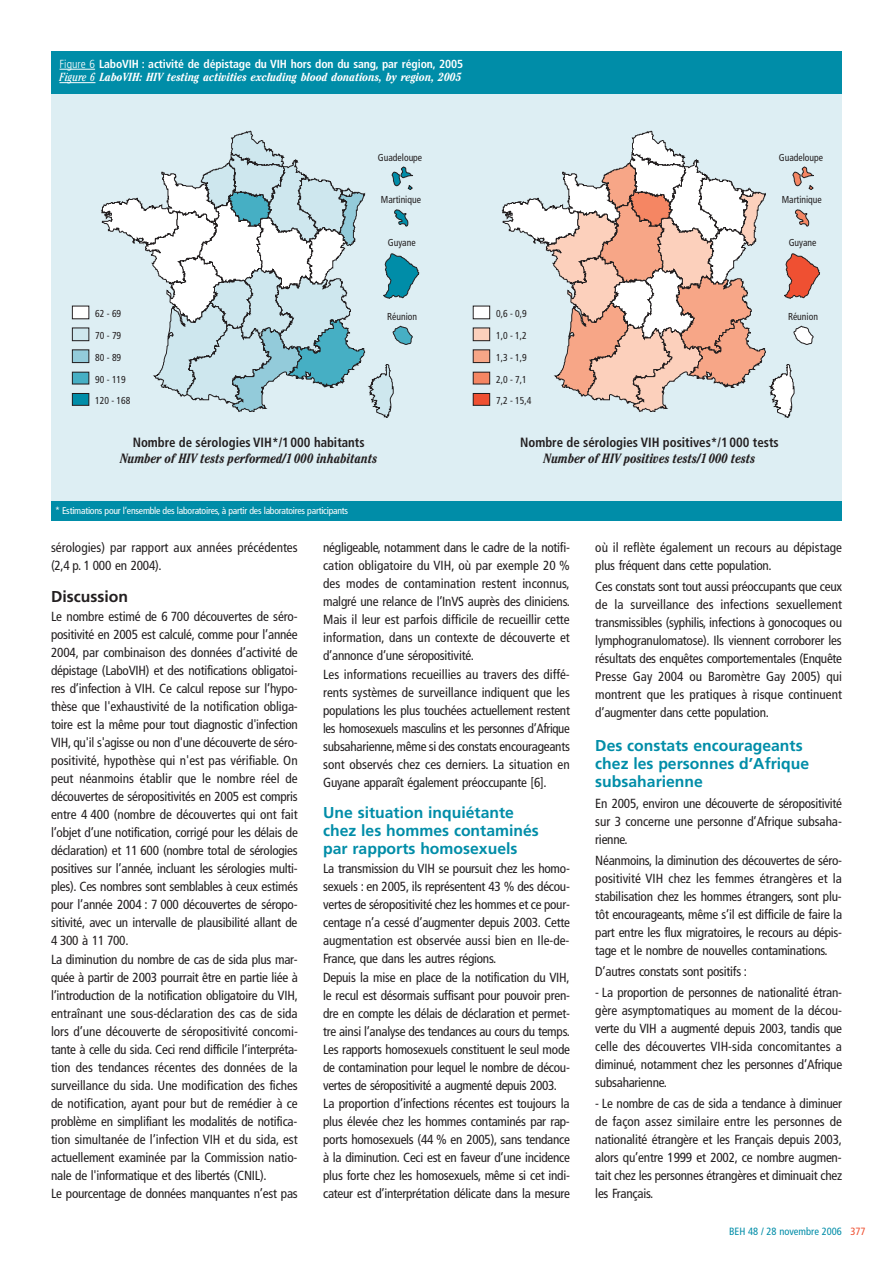
<style>
.page{position:relative;width:893px;height:1263px;background:#fff}
.page>*{position:absolute;margin:0;border:0;box-sizing:border-box;transform-origin:0 0}
.t1{font:700 15.75px/18px "Frutiger";color:#008da8}
.t2{font:700 15.75px "Frutiger";color:#231f20}
.t3{font:700 condensed 13.5px "Frutiger";color:#231f20;scale:.96 1}
.t4{font:italic 700 condensed 13.5px "Cheltenham";color:#231f20;scale:.96 1}
.t5{font:condensed 13.2px/18px "Frutiger";letter-spacing:-.02em;color:#231f20;text-align:justify}
.t6{font:condensed 13.2px/18px "Frutiger";color:#231f20}
.t7{font:italic 700 condensed 11.7px "Cheltenham";color:#fff}
.t8{font:700 condensed 11.7px "Frutiger";letter-spacing:-.01em;color:#fff}
.t9{font:condensed 10.5px "Frutiger";color:#008da8}
.t10{font:condensed 10.05px/21.6px "Frutiger";color:#231f20;scale:.96 1}
.t11{font:condensed 9.75px "Frutiger";letter-spacing:-.025em;color:#fff}
.s1{font-weight:300}
.s2{font-weight:400}
.s3{color:#ef5032}
</style>
<div class="page">
<div style="left:51px;top:60px;width:395px;height:459px;background:#ddeef3"></div>
<svg style="left:101px;top:130px;width:319px;height:288px"></svg>
<div style="left:72px;top:372px;width:17px;height:12px;background:#46afc4"></div>
<div style="left:72px;top:372px;width:17px;height:12px;border:1px solid #231f20"></div>
<div style="left:72px;top:350px;width:17px;height:13px;background:#93cbda"></div>
<div style="left:72px;top:349px;width:17px;height:14px;border:1px solid #231f20"></div>
<div style="left:72px;top:306px;width:17px;height:13px;background:#fff"></div>
<div style="left:72px;top:328px;width:17px;height:13px;background:#cee7ee"></div>
<div style="left:72px;top:328px;width:17px;height:13px;border:1px solid #231f20"></div>
<div style="left:72px;top:393px;width:17px;height:12px;background:#008da8"></div>
<div style="left:72px;top:393px;width:17px;height:13px;border:1px solid #231f20"></div>
<div style="left:446px;top:60px;width:396px;height:459px;background:#ddeef3"></div>
<svg style="left:502px;top:130px;width:318px;height:288px"></svg>
<div style="left:473px;top:372px;width:17px;height:12px;background:#f58663"></div>
<div style="left:473px;top:350px;width:17px;height:13px;background:#f7a687"></div>
<div style="left:473px;top:349px;width:17px;height:14px;border:1px solid #231f20"></div>
<div style="left:473px;top:306px;width:17px;height:13px;background:#fff"></div>
<div style="left:473px;top:328px;width:17px;height:13px;background:#fcd0bc"></div>
<div style="left:473px;top:328px;width:17px;height:13px;border:1px solid #231f20"></div>
<div style="left:473px;top:393px;width:17px;height:12px;background:#ef5032"></div>
<div style="left:473px;top:393px;width:17px;height:13px;border:1px solid #231f20"></div>
<div style="left:51px;top:51px;width:791px;height:43px;background:#008da8"></div>
<hr style="left:60px;top:69px;width:35px;height:1px;background:#fff">
<hr style="left:60px;top:82px;width:35px;height:1px;background:#fff">
<div style="left:51px;top:502px;width:791px;height:19px;background:#008da8"></div>
<p class="t8" style="left:60px;top:59px;width:405px"><span class="s1">Figure 6</span> LaboVIH : activité de dépistage du VIH hors don du sang, par région, 2005</p>
<p class="t7" style="left:60px;top:73px;width:403px"><span class="s2">Figure 6</span> LaboVIH: HIV testing activities excluding blood donations, by region, 2005</p>
<p class="t10" style="left:378px;top:148px;width:48px">Guadeloupe</p>
<p class="t10" style="left:381px;top:189px;width:43px">Martinique</p>
<p class="t10" style="left:95px;top:303px;width:29px">62 - 69</p>
<p class="t10" style="left:100px;top:325px;width:24px">0 - 79</p>
<p class="t10" style="left:95px;top:348px;width:38px">80 - 89<br>90 - 119<br>120 - 168</p>
<p class="t10" style="left:388px;top:232px;width:30px">Guyane</p>
<p class="t10" style="left:387px;top:306px;width:33px">Réunion</p>
<p class="t10" style="left:496px;top:303px;width:33px">0,6 - 0,9</p>
<p class="t10" style="left:501px;top:325px;width:29px">,0 - 1,2</p>
<p class="t10" style="left:496px;top:348px;width:38px">1,3 - 1,9<br>2,0 - 7,1<br>7,2 - 15,4</p>
<p class="t10" style="left:779px;top:148px;width:48px">Guadeloupe</p>
<p class="t10" style="left:782px;top:189px;width:43px">Martinique</p>
<p class="t10" style="left:789px;top:232px;width:30px">Guyane</p>
<p class="t10" style="left:788px;top:306px;width:33px">Réunion</p>
<p class="t3" style="left:133px;top:437px;width:243px">Nombre de sérologies VIH*/1000 habitants</p>
<p class="t4" style="left:120px;top:453px;width:270px">Number of HIV tests performed/1000 inhabitants</p>
<p class="t11" style="left:55px;top:506px;width:294px">* Estimations pour l’ensemble des laboratoires, à partir des laboratoires participants</p>
<p class="t3" style="left:520px;top:437px;width:271px">Nombre de sérologies VIH positives*/1000 tests</p>
<p class="t4" style="left:544px;top:453px;width:223px">Number of HIV positives tests/1 000 tests</p>
<p class="t6" style="left:51px;top:540px;width:248px">sérologies) par rapport aux années précédentes (2,4 p. 1 000 en 2004).</p>
<p class="t2" style="left:51px;top:590px;width:78px">Discussion</p>
<p class="t5" style="left:51px;top:608px;width:248px;text-align:left">Le nombre estimé de 6 700 découvertes de séro&shy;positivité en 2005 est calculé, comme pour l’année 2004, par combinaison des données d’activité de dépistage (LaboVIH) et des notifications obligatoi&shy;res d’infection à VIH. Ce calcul repose sur l’hypo&shy;thèse que l'exhaustivité de la notification obliga&shy;toire est la même pour tout diagnostic d'infection VIH, qu'il s'agisse ou non d'une découverte de séro&shy;positivité, hypothèse qui n'est pas vérifiable. On peut néanmoins établir que le nombre réel de découvertes de séropositivités en 2005 est compris entre 4 400 (nombre de découvertes qui ont fait l’objet d’une notification, corrigé pour les délais de déclaration) et 11 600 (nombre total de sérologies positives sur l’année, incluant les sérologies multi&shy;ples). Ces nombres sont semblables à ceux estimés pour l’année 2004 : 7 000 découvertes de séropo&shy;sitivité, avec un intervalle de plausibilité allant de 4 300 à 11 700.<br>La diminution du nombre de cas de sida plus mar&shy;quée à partir de 2003 pourrait être en partie liée à l’introduction de la notification obligatoire du VIH, entraînant une sous-déclaration des cas de sida lors d’une découverte de séropositivité concomi&shy;tante à celle du sida. Ceci rend difficile l’interpréta&shy;tion des tendances récentes des données de la surveillance du sida. Une modification des fiches de notification, ayant pour but de remédier à ce problème en simplifiant les modalités de notifica&shy;tion simultanée de l’infection VIH et du sida, est actuellement examinée par la Commission natio&shy;nale de l'informatique et des libertés (CNIL).<br>Le pourcentage de données manquantes n’est pas</p>
<p class="t5" style="left:323px;top:540px;width:248px;text-align:left">négligeable, notamment dans le cadre de la notifi&shy;cation obligatoire du VIH, où par exemple 20 % des modes de contamination restent inconnus, malgré une relance de l’InVS auprès des cliniciens.<br>Mais il leur est parfois difficile de recueillir cette information, dans un contexte de découverte et d’annonce d’une séropositivité.<br>Les informations recueillies au travers des diffé&shy;rents systèmes de surveillance indiquent que les populations les plus touchées actuellement restent les homosexuels masculins et les personnes d’Afrique subsaharienne, même si des constats encourageants sont observés chez ces derniers. La situation en Guyane apparaît également préoccupante [6].</p>
<p class="t1" style="left:323px;top:805px;width:217px">Une situation inquiétante chez les hommes contaminés par rapports homosexuels</p>
<p class="t5" style="left:323px;top:860px;width:248px;text-align:left">La transmission du VIH se poursuit chez les homo&shy;sexuels : en 2005, ils représentent 43 % des décou&shy;vertes de séropositivité chez les hommes et ce pour&shy;centage n’a cessé d’augmenter depuis 2003. Cette augmentation est observée aussi bien en Ile-de-France, que dans les autres régions.<br>Depuis la mise en place de la notification du VIH, le recul est désormais suffisant pour pouvoir pren&shy;dre en compte les délais de déclaration et permet&shy;tre ainsi l’analyse des tendances au cours du temps.<br>Les rapports homosexuels constituent le seul mode de contamination pour lequel le nombre de décou&shy;vertes de séropositivité a augmenté depuis 2003.<br>La proportion d’infections récentes est toujours la plus élevée chez les hommes contaminés par rap&shy;ports homosexuels (44 % en 2005), sans tendance à la diminution. Ceci est en faveur d’une incidence plus forte chez les homosexuels, même si cet indi&shy;cateur est d’interprétation délicate dans la mesure</p>
<p class="t6" style="left:595px;top:540px;width:248px">où il reflète également un recours au dépistage plus fréquent dans cette population.</p>
<p class="t5" style="left:595px;top:579px;width:248px">Ces constats sont tout aussi préoccupants que ceux de la surveillance des infections sexuellement transmissibles (syphilis, infections à gonocoques ou lymphogranulomatose). Ils viennent corroborer les résultats des enquêtes comportementales (Enquête Presse Gay 2004 ou Baromètre Gay 2005) qui montrent que les pratiques à risque continuent d’augmenter dans cette population.</p>
<p class="t1" style="left:595px;top:738px;width:215px">Des constats encourageants chez les personnes d’Afrique subsaharienne</p>
<p class="t5" style="left:595px;top:795px;width:248px">En 2005, environ une découverte de séropositivité sur 3 concerne une personne d’Afrique subsaha&shy;rienne.</p>
<p class="t5" style="left:595px;top:853px;width:248px">Néanmoins, la diminution des découvertes de séro&shy;positivité VIH chez les femmes étrangères et la stabilisation chez les hommes étrangers, sont plu&shy;tôt encourageants, même s’il est difficile de faire la part entre les flux migratoires, le recours au dépis&shy;tage et le nombre de nouvelles contaminations.</p>
<p class="t5" style="left:595px;top:964px;width:153px">D’autres constats sont positifs :</p>
<p class="t5" style="left:595px;top:985px;width:248px">- La proportion de personnes de nationalité étran&shy;gère asymptomatiques au moment de la décou&shy;verte du VIH a augmenté depuis 2003, tandis que celle des découvertes VIH-sida concomitantes a diminué, notamment chez les personnes d’Afrique subsaharienne.</p>
<p class="t5" style="left:595px;top:1096px;width:248px">- Le nombre de cas de sida a tendance à diminuer de façon assez similaire entre les personnes de nationalité étrangère et les Français depuis 2003, alors qu’entre 1999 et 2002, ce nombre augmen&shy;tait chez les personnes étrangères et diminuait chez les Français.</p>
<p class="t9" style="left:729px;top:1227px;width:138px">BEH 48 / 28 novembre 2006 <span class="s3">377</span></p>
</div>
